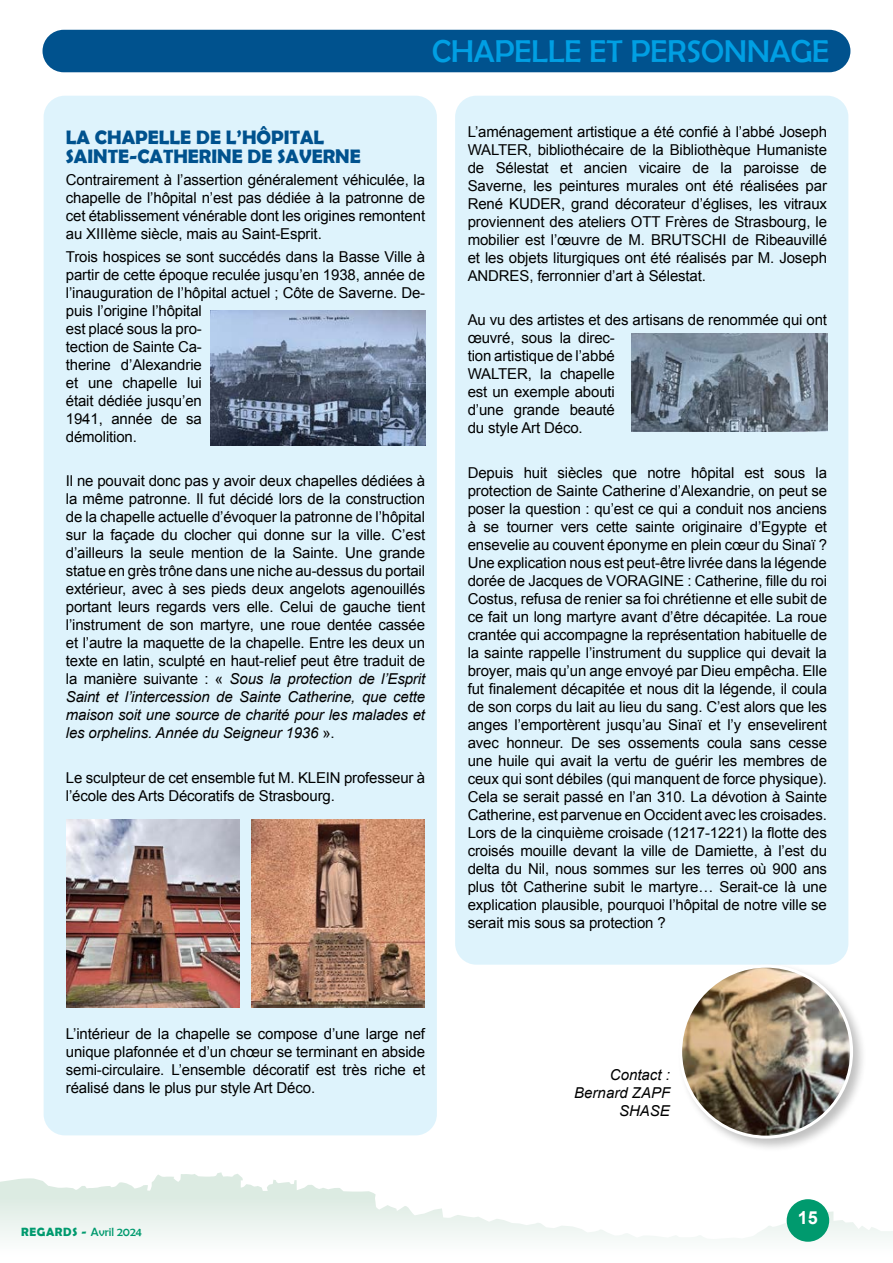
<style>
.page{position:relative;width:893px;height:1263px;background:#fff}
.page>*{position:absolute;margin:0;border:0;box-sizing:border-box;transform-origin:0 0}
.t1{font:31.65px "Berlin Sans FB";color:#009fe3}
.t2{font:700 19.5px/19.5px "Berlin Sans FB Demi";color:#00528e}
.t3{font:700 18px "Arial";color:#fff}
.t4{font:15px/18px "Arial";letter-spacing:-.01em;color:#000;text-align:justify}
.t5{font:italic 15px/18px "Arial";color:#000;text-align:right}
.t6{font:12px "Berlin Sans FB";color:#009a6e}
.s1{font-style:italic}
.s2{font-family:"Berlin Sans FB Demi";font-weight:700}
</style>
<div class="page">
<svg style="left:0;top:1172px;width:893px;height:70px"></svg>
<div style="left:787px;top:1199px;width:42px;height:43px;background:#009a6e;border-radius:50%"></div>
<div style="left:44px;top:96px;width:393px;height:1039px;background:#def3fc;border-radius:21px"></div>
<div style="left:455px;top:96px;width:393px;height:869px;background:#def3fc;border-radius:21px"></div>
<div style="left:43px;top:30px;width:807px;height:42px;background:#00528e;border-radius:21px"></div>
<div style="left:677px;top:962px;width:190px;height:191px;background:#000;opacity:.25"></div>
<img style="left:681px;top:966px;width:171px;height:171px;border-radius:85px">
<img style="left:210px;top:311px;width:215px;height:134px">
<img style="left:632px;top:334px;width:195px;height:97px">
<img style="left:252px;top:819px;width:173px;height:189px">
<img style="left:66px;top:819px;width:173px;height:189px">
<p class="t1" style="left:432px;top:34px;width:398px">CHAPELLE ET PERSONNAGE</p>
<p class="t2" style="left:66px;top:127px;width:296px">LA CHAPELLE DE L’HÔPITAL<br>SAINTE-CATHERINE DE SAVERNE</p>
<p class="t4" style="left:66px;top:171px;width:361px">Contrairement à l’assertion généralement véhiculée, la chapelle de l’hôpital n’est pas dédiée à la patronne de cet établissement vénérable dont les origines remontent au XIIIème siècle, mais au Saint-Esprit.</p>
<p class="t4" style="left:66px;top:248px;width:361px;text-align:left">Trois hospices se sont succédés dans la Basse Ville à partir de cette époque reculée jusqu’en 1938, année de l’inauguration de l’hôpital actuel ; Côte de Saverne. De&shy;puis l’origine l’hôpital<br>est placé sous la pro-<br>tection de Sainte Ca-<br>therine d’Alexandrie<br>et une chapelle lui<br>était dédiée jusqu’en<br>1941, année de sa<br>démolition.</p>
<p class="t4" style="left:66px;top:472px;width:361px">Il ne pouvait donc pas y avoir deux chapelles dédiées à la même patronne. Il fut décidé lors de la construction de la chapelle actuelle d’évoquer la patronne de l’hôpital sur la façade du clocher qui donne sur la ville. C’est d’ailleurs la seule mention de la Sainte. Une grande statue en grès trône dans une niche au-dessus du portail extérieur, avec à ses pieds deux angelots agenouillés portant leurs regards vers elle. Celui de gauche tient l’instrument de son martyre, une roue dentée cassée et l’autre la maquette de la chapelle. Entre les deux un texte en latin, sculpté en haut-relief peut être traduit de la manière suivante : « <span class="s1">Sous la protection de l’Esprit Saint et l’intercession de Sainte Catherine, que cette maison soit une source de charité pour les malades et les orphelins. Année du Seigneur 1936</span> ».</p>
<p class="t4" style="left:66px;top:769px;width:361px">Le sculpteur de cet ensemble fut M. KLEIN professeur à l’école des Arts Décoratifs de Strasbourg.</p>
<p class="t4" style="left:66px;top:1025px;width:361px">L’intérieur de la chapelle se compose d’une large nef unique plafonnée et d’un chœur se terminant en abside semi-circulaire. L’ensemble décoratif est très riche et réalisé dans le plus pur style Art Déco.</p>
<p class="t6" style="left:21px;top:1225px;width:122px"><span class="s2">REGARDS -</span> Avril 2024</p>
<p class="t4" style="left:468px;top:122px;width:361px">L’aménagement artistique a été confié à l’abbé Joseph WALTER, bibliothécaire de la Bibliothèque Humaniste de Sélestat et ancien vicaire de la paroisse de Saverne, les peintures murales ont été réalisées par René KUDER, grand décorateur d’églises, les vitraux proviennent des ateliers OTT Frères de Strasbourg, le mobilier est l’œuvre de M. BRUTSCHI de Ribeauvillé et les objets liturgiques ont été réalisés par M. Joseph ANDRES, ferronnier d’art à Sélestat.</p>
<p class="t4" style="left:468px;top:311px;width:361px;text-align:left">Au vu des artistes et des artisans de renommée qui ont œuvré, sous la direc-<br>tion artistique de l’abbé<br>WALTER, la chapelle<br>est un exemple abouti<br>d’une grande beauté<br>du style Art Déco.</p>
<p class="t4" style="left:468px;top:463px;width:361px">Depuis huit siècles que notre hôpital est sous la protection de Sainte Catherine d’Alexandrie, on peut se poser la question : qu’est ce qui a conduit nos anciens à se tourner vers cette sainte originaire d’Egypte et ensevelie au couvent éponyme en plein cœur du Sinaï ?<br>Une explication nous est peut-être livrée dans la légende dorée de Jacques de VORAGINE : Catherine, fille du roi Costus, refusa de renier sa foi chrétienne et elle subit de ce fait un long martyre avant d’être décapitée. La roue crantée qui accompagne la représentation habituelle de la sainte rappelle l’instrument du supplice qui devait la broyer, mais qu’un ange envoyé par Dieu empêcha. Elle fut finalement décapitée et nous dit la légende, il coula de son corps du lait au lieu du sang. C’est alors que les anges l’emportèrent jusqu’au Sinaï et l’y ensevelirent avec honneur. De ses ossements coula sans cesse une huile qui avait la vertu de guérir les membres de ceux qui sont débiles (qui manquent de force physique).<br>Cela se serait passé en l’an 310. La dévotion à Sainte Catherine, est parvenue en Occident avec les croisades.<br>Lors de la cinquième croisade (1217-1221) la flotte des croisés mouille devant la ville de Damiette, à l’est du delta du Nil, nous sommes sur les terres où 900 ans plus tôt Catherine subit le martyre… Serait-ce là une explication plausible, pourquoi l’hôpital de notre ville se serait mis sous sa protection ?</p>
<p class="t5" style="left:574px;top:1066px;width:97px">Contact :<br>Bernard ZAPF<br>SHASE</p>
<p class="t3" style="left:798px;top:1206px;width:22px">15</p>
</div>
